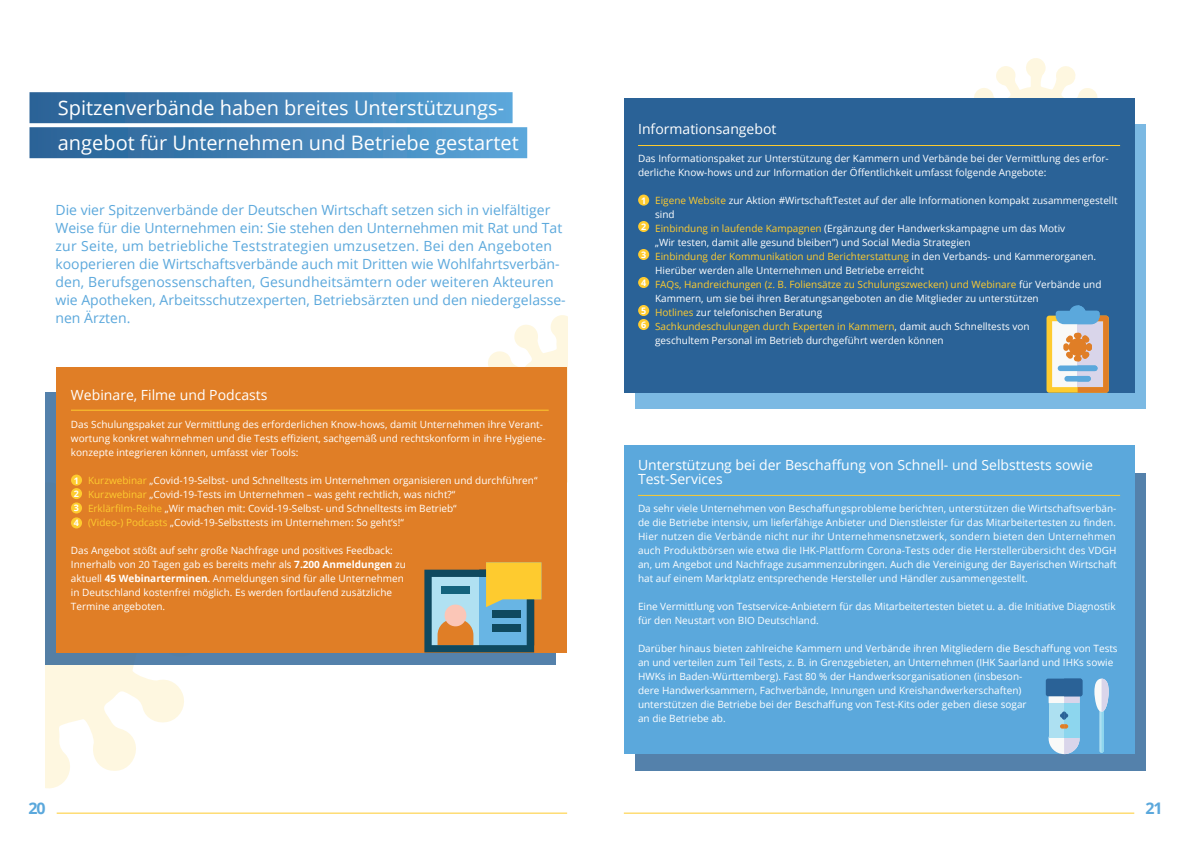
<style>
.page{position:relative;width:1191px;height:842px;background:#fff}
.page>*{position:absolute;margin:0;border:0;box-sizing:border-box;transform-origin:0 0}
.t1{font:20px/35px "Open Sans";color:#fff}
.t2{font:700 16px "Open Sans";color:#5ba8dc}
.t3{font:14px/18px "Open Sans";color:#5ba8dc}
.t4{font:14px/14px "Open Sans";color:#fff}
.t5{font:10px/14px "Open Sans";color:#fff}
.t6{font:10px "Open Sans";color:#fecb2f}
.s1{font-weight:700;font-size:9px}
.s2{color:#fecb2f}
.s3{font-weight:700}
.s4{font-weight:600}
.s5{color:#fff}
</style>
<div class="page">
<hr style="left:57px;top:813px;width:510px;height:1px;background:#fecb2f">
<hr style="left:624px;top:813px;width:510px;height:1px;background:#fecb2f">
<svg style="left:46px;top:665px;width:138px;height:124px;fill:#fef7e0"></svg>
<svg style="left:488px;top:315px;width:79px;height:52px"></svg>
<svg style="left:965px;top:58px;width:141px;height:41px"></svg>
<div style="left:635px;top:125px;width:510px;height:284px;background:#7bb9e3"></div>
<div style="left:29px;top:92px;width:483px;height:31px;background:linear-gradient(to right,#286094,#5ca5d8)"></div>
<div style="left:29px;top:127px;width:498px;height:31px;background:linear-gradient(to right,#286094,#5ca5d8)"></div>
<div style="left:624px;top:99px;width:510px;height:294px;background:#2a6297"></div>
<div style="left:638px;top:195px;width:11px;height:11px;background:#fecb2f;border-radius:50%"></div>
<div style="left:638px;top:221px;width:11px;height:11px;background:#fecb2f;border-radius:50%"></div>
<div style="left:638px;top:249px;width:11px;height:11px;background:#fecb2f;border-radius:50%"></div>
<div style="left:638px;top:277px;width:11px;height:11px;background:#fecb2f;border-radius:50%"></div>
<div style="left:638px;top:305px;width:11px;height:11px;background:#fecb2f;border-radius:50%"></div>
<div style="left:638px;top:319px;width:11px;height:11px;background:#fecb2f;border-radius:50%"></div>
<hr style="left:638px;top:145px;width:482px;height:1px;background:#fecb2f">
<div style="left:635px;top:473px;width:510px;height:297px;background:#5481ab"></div>
<div style="left:624px;top:445px;width:510px;height:308px;background:#5ba8dc"></div>
<hr style="left:638px;top:495px;width:482px;height:1px;background:#fecb2f">
<div style="left:46px;top:393px;width:510px;height:272px;background:#5481ab"></div>
<div style="left:57px;top:367px;width:510px;height:285px;background:#e07e26"></div>
<div style="left:71px;top:475px;width:11px;height:11px;background:#fecb2f;border-radius:50%"></div>
<div style="left:71px;top:488px;width:11px;height:11px;background:#fecb2f;border-radius:50%"></div>
<div style="left:71px;top:502px;width:11px;height:11px;background:#fecb2f;border-radius:50%"></div>
<div style="left:71px;top:517px;width:11px;height:11px;background:#fecb2f;border-radius:50%"></div>
<hr style="left:71px;top:410px;width:478px;height:1px;background:#fecb2f">
<svg style="left:1046px;top:305px;width:62px;height:88px;background:#c0b8a7"></svg>
<svg style="left:1094px;top:679px;width:14px;height:74px"></svg>
<div style="left:1045px;top:679px;width:37px;height:17px;background:#2a6297;border-radius:2px"></div>
<svg style="left:1048px;top:679px;width:34px;height:75px"></svg>
<svg style="left:424px;top:562px;width:117px;height:90px;background:#939d82"></svg>
<h1 class="t1" style="left:58px;top:89px;width:462px">Spitzenverbände haben breites Unterstützungs&shy;angebot für Unternehmen und Betriebe gestartet</h1>
<p class="t3" style="left:55px;top:201px;width:512px">Die vier Spitzenverbände der Deutschen Wirtschaft setzen sich in vielfältiger Weise für die Unternehmen ein: Sie stehen den Unternehmen mit Rat und Tat zur Seite, um betriebliche Teststrategien umzusetzen. Bei den Angeboten kooperieren die Wirtschaftsverbände auch mit Dritten wie Wohlfahrtsverbän&shy;den, Berufsgenossenschaften, Gesundheitsämtern oder weiteren Akteuren wie Apotheken, Arbeitsschutzexperten, Betriebsärzten und den niedergelasse&shy;nen Ärzten.</p>
<h3 class="t4" style="left:71px;top:388px;width:198px">Webinare, Filme und Podcasts</h3>
<p class="t5" style="left:71px;top:417px;width:476px">Das Schulungspaket zur Vermittlung des erforderlichen Know-hows, damit Unternehmen ihre Verant&shy;wortung konkret wahrnehmen und die Tests effizient, sachgemäß und rechtskonform in ihre Hygiene&shy;konzepte integrieren können, umfasst vier Tools:</p>
<p class="t5" style="left:74px;top:473px;width:465px"><span class="s1">1</span> <span class="s2">Kurzwebinar</span> „Covid-19-Selbst- und Schnelltests im Unternehmen organisieren und durchführen“ <span class="s1">2</span> <span class="s2">Kurzwebinar</span> „Covid-19-Tests im Unternehmen – was geht rechtlich, was nicht?“<br><span class="s1">3</span> <span class="s2">Erklärfilm-Reihe</span> „Wir machen mit: Covid-19-Selbst- und Schnelltests im Betrieb“<br><span class="s1">4</span> <span class="s2">(Video-) Podcasts</span> „Covid-19-Selbsttests im Unternehmen: So geht‘s!“</p>
<p class="t5" style="left:71px;top:543px;width:336px">Das Angebot stößt auf sehr große Nachfrage und positives Feedback:<br>Innerhalb von 20 Tagen gab es bereits mehr als <span class="s3">7.200 Anmeldungen</span> zu aktuell <span class="s3">45 Webinarterminen</span><span class="s4">.</span> Anmeldungen sind für alle Unternehmen in Deutschland kostenfrei möglich. Es werden fortlaufend zusätzliche Termine angeboten.</p>
<h3 class="t4" style="left:638px;top:122px;width:140px">Informationsangebot</h3>
<p class="t5" style="left:638px;top:151px;width:472px">Das Informationspaket zur Unterstützung der Kammern und Verbände bei der Vermittlung des erfor&shy;derliche Know-hows und zur Information der Öffentlichkeit umfasst folgende Angebote:</p>
<p class="t5" style="left:641px;top:193px;width:478px"><span class="s1">1</span> <span class="s2">Eigene Website</span> zur Aktion #WirtschaftTestet auf der alle Informationen kompakt zusammengestellt</p>
<p class="t5" style="left:655px;top:207px;width:21px">sind</p>
<p class="t5" style="left:641px;top:221px;width:425px"><sup>2</sup> <span class="s2">Einbindung in laufende Kampagnen</span> (Ergänzung der Handwerkskampagne um das Motiv</p>
<p class="t5" style="left:655px;top:235px;width:317px">„Wir testen, damit alle gesund bleiben”) und Social Media Strategien</p>
<p class="t6" style="left:641px;top:250px;width:456px"><sup>3</sup> Einbindung der Kommunikation und Berichterstattung <span class="s5">in den Verbands- und Kammerorganen.</span></p>
<p class="t5" style="left:655px;top:263px;width:270px">Hierüber werden alle Unternehmen und Betriebe erreicht</p>
<p class="t6" style="left:641px;top:278px;width:462px"><sup>4</sup> FAQs, Handreichungen (z. B. Foliensätze zu Schulungszwecken) und Webinare <span class="s5">für Verbände und</span></p>
<p class="t5" style="left:655px;top:291px;width:385px">Kammern, um sie bei ihren Beratungsangeboten an die Mitglieder zu unterstützen</p>
<p class="t5" style="left:641px;top:305px;width:183px"><sup>5</sup> <span class="s2">Hotlines</span> zur telefonischen Beratung</p>
<p class="t6" style="left:641px;top:320px;width:390px"><sup>6</sup> Sachkundeschulungen durch Experten in Kammern<span class="s5">, damit auch Schnelltests von</span></p>
<p class="t5" style="left:655px;top:333px;width:290px">geschultem Personal im Betrieb durchgeführt werden können</p>
<h3 class="t4" style="left:638px;top:458px;width:456px">Unterstützung bei der Beschaffung von Schnell- und Selbsttests sowie<br>Test-Services</h3>
<p class="t5" style="left:638px;top:501px;width:480px;text-align:justify">Da sehr viele Unternehmen von Beschaffungsprobleme berichten, unterstützen die Wirtschaftsverbän&shy;de die Betriebe intensiv, um lieferfähige Anbieter und Dienstleister für das Mitarbeitertesten zu finden.<br>Hier nutzen die Verbände nicht nur ihr Unternehmensnetzwerk, sondern bieten den Unternehmen auch Produktbörsen wie etwa die IHK-Plattform Corona-Tests oder die Herstellerübersicht des VDGH an, um Angebot und Nachfrage zusammenzubringen. Auch die Vereinigung der Bayerischen Wirtschaft hat auf einem Marktplatz entsprechende Hersteller und Händler zusammengestellt.</p>
<p class="t5" style="left:638px;top:599px;width:479px">Eine Vermittlung von Testservice-Anbietern für das Mitarbeitertesten bietet u. a. die Initiative Diagnostik für den Neustart von BIO Deutschland.</p>
<p class="t5" style="left:638px;top:641px;width:481px">Darüber hinaus bieten zahlreiche Kammern und Verbände ihren Mitgliedern die Beschaffung von Tests an und verteilen zum Teil Tests, z. B. in Grenzgebieten, an Unternehmen (IHK Saarland und IHKs sowie HWKs in Baden-Württemberg). Fast 80 % der Handwerksorganisationen (insbeson-<br>dere Handwerksammern, Fachverbände, Innungen und Kreishandwerkerschaften)<br>unterstützen die Betriebe bei der Beschaffung von Test-Kits oder geben diese sogar<br>an die Betriebe ab.</p>
<h2 class="t2" style="left:28px;top:796px;width:19px">20</h2>
<h2 class="t2" style="left:1145px;top:796px;width:19px">21</h2>
</div>
